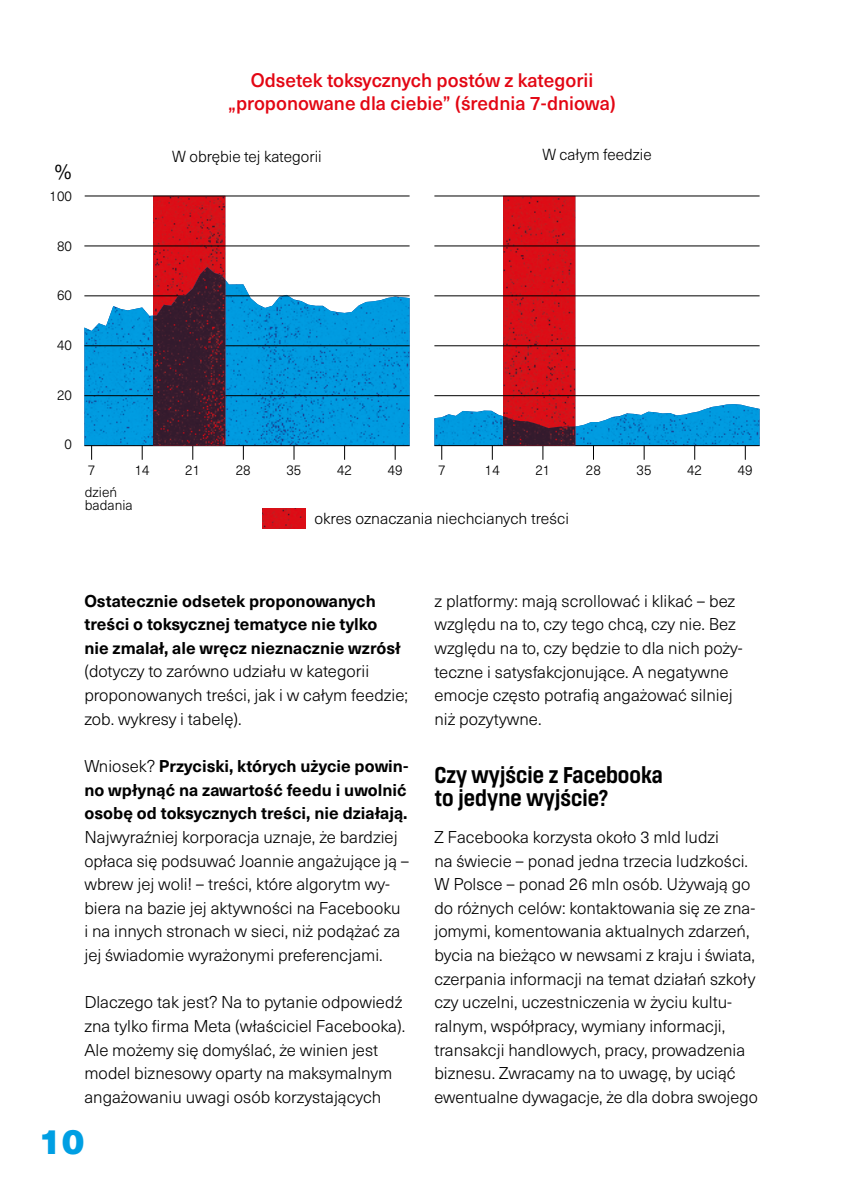
<style>
.page{position:relative;width:844px;height:1191px;background:#fff}
.page>*{position:absolute;margin:0;border:0;box-sizing:border-box;transform-origin:0 0}
.t1{font:900 35px "Neue Haas Unica Pro";color:#009fe3}
.t2{font:700 22.75px/23.6px "Masifa Nr";color:#000}
.t3{font:300 21px "Neue Haas Unica Pro";color:#000}
.t4{font:500 19.25px/23.6px "Neue Haas Unica Pro";color:#e30613;text-align:center}
.t5{font:300 16.8px/23.6px "Neue Haas Unica Pro";color:#000}
.t6{font:700 16.8px/23.6px "Neue Haas Unica Pro";color:#000}
.t7{font:300 15.75px "Neue Haas Unica Pro";color:#000}
.t8{font:300 14px/13.1px "Neue Haas Unica Pro";color:#000}
.s1{font-weight:300}
</style>
<div class="page">
<img style="left:84px;top:267px;width:325px;height:178px">
<svg style="left:142px;top:446px;width:1px;height:14px"></svg>
<svg style="left:91px;top:446px;width:1px;height:14px"></svg>
<svg style="left:243px;top:446px;width:1px;height:14px"></svg>
<svg style="left:293px;top:446px;width:1px;height:14px"></svg>
<svg style="left:344px;top:446px;width:1px;height:14px"></svg>
<svg style="left:394px;top:446px;width:1px;height:14px"></svg>
<img style="left:262px;top:508px;width:43px;height:20px">
<hr style="left:84px;top:445px;width:325px;height:1px;background:#000">
<hr style="left:84px;top:245px;width:325px;height:1px;background:#000">
<hr style="left:84px;top:395px;width:325px;height:1px;background:#000">
<hr style="left:84px;top:345px;width:325px;height:1px;background:#000">
<hr style="left:84px;top:295px;width:325px;height:1px;background:#000">
<hr style="left:85px;top:195px;width:324px;height:1px;background:#000">
<hr style="left:434px;top:195px;width:325px;height:1px;background:#000">
<hr style="left:843px;top:470px;width:1px;height:721px;background:#1d3d91">
<svg style="left:434px;top:196px;width:325px;height:264px"></svg>
<img style="left:503px;top:416px;width:72px;height:29px">
<svg style="left:153px;top:196px;width:72px;height:264px"></svg>
<img style="left:153px;top:267px;width:72px;height:178px">
<p class="t3" style="left:55px;top:159px;width:19px">%</p>
<p class="t8" style="left:50px;top:190px;width:24px">100</p>
<p class="t8" style="left:57px;top:240px;width:16px">80</p>
<p class="t8" style="left:57px;top:289px;width:16px">60</p>
<p class="t8" style="left:57px;top:339px;width:16px">40</p>
<p class="t8" style="left:57px;top:388px;width:16px">20</p>
<p class="t8" style="left:64px;top:438px;width:9px">0</p>
<p class="t8" style="left:88px;top:464px;width:9px">7</p>
<p class="t8" style="left:135px;top:464px;width:16px">14</p>
<p class="t8" style="left:85px;top:486px;width:49px">dzień badania</p>
<p class="t4" style="left:228px;top:68px;width:389px">Odsetek toksycznych postów z kategorii „proponowane dla ciebie” (średnia 7-dniowa)</p>
<p class="t7" style="left:172px;top:147px;width:151px">W obrębie tej kategorii</p>
<p class="t7" style="left:542px;top:146px;width:111px">W całym feedzie</p>
<p class="t8" style="left:185px;top:464px;width:16px">21</p>
<p class="t8" style="left:236px;top:464px;width:16px">28</p>
<p class="t8" style="left:286px;top:464px;width:16px">35</p>
<p class="t8" style="left:337px;top:464px;width:16px">42</p>
<p class="t8" style="left:387px;top:464px;width:16px">49</p>
<p class="t8" style="left:438px;top:464px;width:9px">7</p>
<p class="t8" style="left:484px;top:464px;width:16px">14</p>
<p class="t8" style="left:535px;top:464px;width:16px">21</p>
<p class="t8" style="left:585px;top:464px;width:16px">28</p>
<p class="t8" style="left:636px;top:464px;width:16px">35</p>
<p class="t8" style="left:687px;top:464px;width:16px">42</p>
<p class="t8" style="left:737px;top:464px;width:16px">49</p>
<p class="t7" style="left:314px;top:509px;width:256px">okres oznaczania niechcianych treści</p>
<p class="t6" style="left:84px;top:589px;width:318px">Ostatecznie odsetek proponowanych treści o toksycznej tematyce nie tylko nie zmalał, ale wręcz nieznacznie wzrósł</p>
<p class="t5" style="left:84px;top:660px;width:325px">(dotyczy to zarówno udziału w kategorii proponowanych treści, jak i w całym feedzie; zob. wykresy i tabelę).</p>
<p class="t6" style="left:84px;top:754px;width:325px;text-align:justify"><span class="s1">Wniosek?</span> Przyciski, których użycie powin&shy;no wpłynąć na zawartość feedu i uwolnić osobę od toksycznych treści, nie działają.</p>
<p class="t5" style="left:84px;top:825px;width:326px">Najwyraźniej korporacja uznaje, że bardziej opłaca się podsuwać Joannie angażujące ją – wbrew jej woli! – treści, które algorytm wy&shy;biera na bazie jej aktywności na Facebooku<br>i na innych stronach w sieci, niż podążać za jej świadomie wyrażonymi preferencjami.</p>
<p class="t5" style="left:84px;top:991px;width:322px">Dlaczego tak jest? Na to pytanie odpowiedź zna tylko firma Meta (właściciel Facebooka).<br>Ale możemy się domyślać, że winien jest model biznesowy oparty na maksymalnym angażowaniu uwagi osób korzystających</p>
<p class="t5" style="left:434px;top:589px;width:310px">z platformy: mają scrollować i klikać – bez względu na to, czy tego chcą, czy nie. Bez względu na to, czy będzie to dla nich poży&shy;teczne i satysfakcjonujące. A negatywne emocje często potrafią angażować silniej niż pozytywne.</p>
<h2 class="t2" style="left:434px;top:762px;width:230px">Czy wyjście z Facebooka to jedyne wyjście?</h2>
<p class="t5" style="left:434px;top:825px;width:325px">Z Facebooka korzysta około 3 mld ludzi<br>na świecie – ponad jedna trzecia ludzkości.<br>W Polsce – ponad 26 mln osób. Używają go do różnych celów: kontaktowania się ze zna&shy;jomymi, komentowania aktualnych zdarzeń, bycia na bieżąco w newsami z kraju i świata, czerpania informacji na temat działań szkoły czy uczelni, uczestniczenia w życiu kultu&shy;ralnym, współpracy, wymiany informacji, transakcji handlowych, pracy, prowadzenia biznesu. Zwracamy na to uwagę, by uciąć ewentualne dywagacje, że dla dobra swojego</p>
<h1 class="t1" style="left:39px;top:1119px;width:47px">10</h1>
</div>
